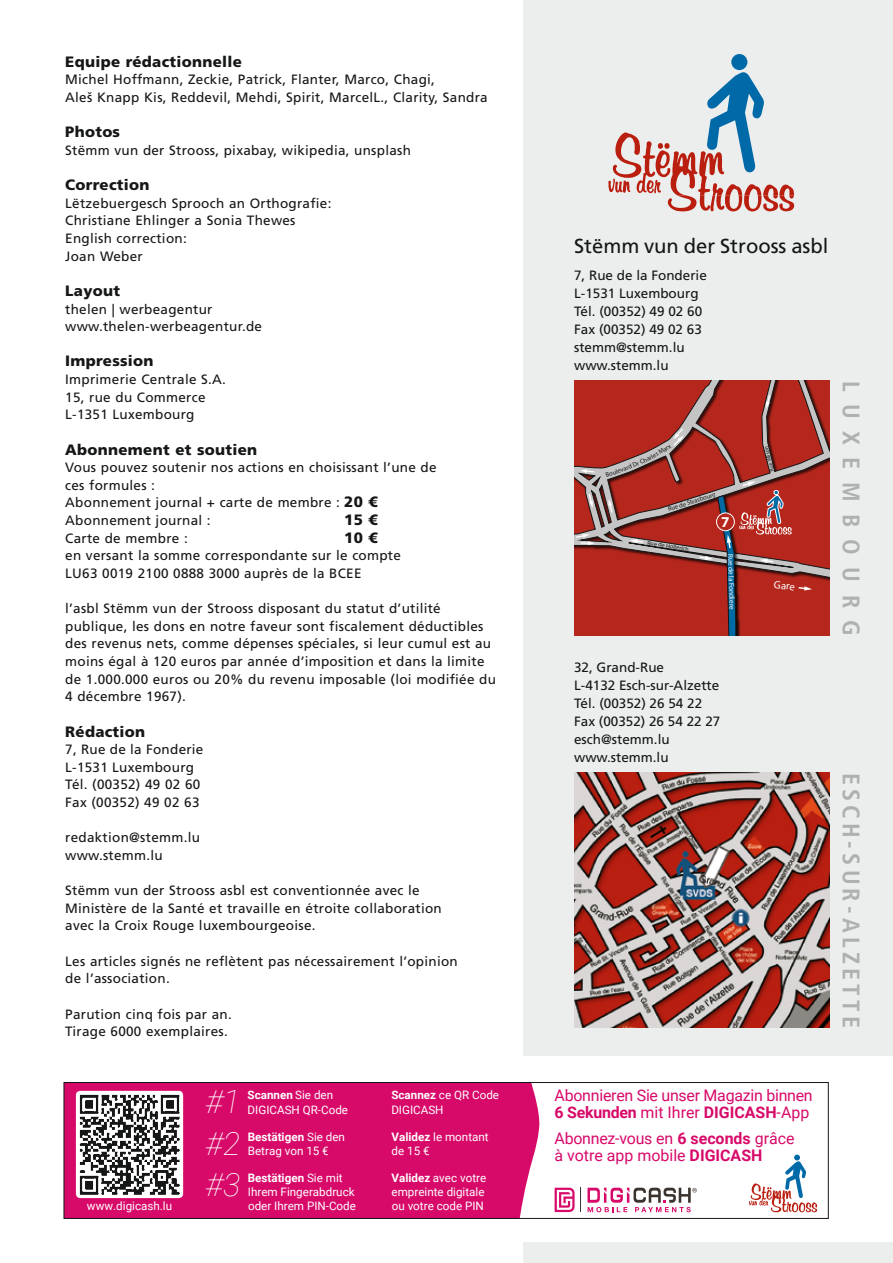
<style>
.page{position:relative;width:893px;height:1263px;background:#fff}
.page>*{position:absolute;margin:0;border:0;box-sizing:border-box;transform-origin:0 0}
.t1{font:italic 100 32.1px "Roboto";color:#fff}
.t2{font:700 condensed 24px "Frutiger LT Std";letter-spacing:.175em;color:#afb0b0}
.t3{font:700 condensed 24px "Frutiger LT Std";letter-spacing:.52em;color:#afb0b0}
.t4{font:20.25px "Frutiger LT Std";color:#151616}
.t5{font:15.9px/17.1px "Roboto";letter-spacing:-.015em;color:#d70969}
.t6{font:700 15.15px "Myriad Pro";color:#fff}
.t7{font:900 15px "Frutiger LT Std";letter-spacing:.02em;color:#151616}
.t8{font:13.5px/17.7px "Frutiger LT Std";letter-spacing:.02em;color:#151616}
.t9{font:13.5px "Frutiger LT Std";color:#151616}
.t10{font:11.7px/14.4px "Roboto";color:#fff}
.t11{font:10.8px "Myriad Pro";color:#fff}
.t12{font:7.35px "Myriad Pro";color:#fff}
.t13{font:6.6px "Myriad Pro";color:#151616}
.t14{font:6.15px "Myriad Pro";color:#151616}
.t15{font:5.7px "Myriad Pro";color:#151616}
.s1{font-weight:900;font-size:15px}
.s2{font-weight:700}
</style>
<div class="page">
<div style="left:523px;top:0;width:370px;height:1055px;background:#eceded"></div>
<svg style="left:574px;top:381px;width:255px;height:255px;background:#ac362e"></svg>
<svg style="left:766px;top:393px;width:5px;height:16px"></svg>
<svg style="left:588px;top:492px;width:5px;height:16px"></svg>
<svg style="left:574px;top:534px;width:21px;height:11px"></svg>
<svg style="left:608px;top:499px;width:5px;height:15px"></svg>
<svg style="left:580px;top:469px;width:16px;height:4px"></svg>
<svg style="left:630px;top:539px;width:15px;height:5px"></svg>
<svg style="left:698px;top:481px;width:114px;height:155px;background:#a33a35"></svg>
<div style="left:717px;top:513px;width:17px;height:18px;background:#b5271d;border-radius:50%"></div>
<div style="left:716px;top:513px;width:19px;height:18px;border:1px solid #fff;border-radius:50%"></div>
<img style="left:574px;top:772px;width:255px;height:256px">
<svg style="left:608px;top:54px;width:186px;height:158px"></svg>
<div style="left:64px;top:1082px;width:486px;height:136px;background:#d70969"></div>
<svg style="left:749px;top:1154px;width:68px;height:58px"></svg>
<svg style="left:520px;top:1084px;width:55px;height:132px"></svg>
<svg style="left:587px;top:1188px;width:110px;height:24px"></svg>
<div style="left:76px;top:1091px;width:107px;height:107px;background:#fff;border-radius:4px"></div>
<img style="left:79px;top:1094px;width:101px;height:101px">
<div style="left:64px;top:1082px;width:764px;height:136px;border:1px solid #151616"></div>
<div style="left:523px;top:1242px;width:370px;height:21px;background:#eceded"></div>
<svg style="left:606px;top:427px;width:78px;height:50px;background:#aa4f49"></svg>
<p class="t7" style="left:65px;top:52px;width:178px">Equipe rédactionnelle</p>
<p class="t8" style="left:65px;top:71px;width:371px">Michel Hoffmann, Zeckie, Patrick, Flanter, Marco, Chagi,</p>
<p class="t8" style="left:65px;top:89px;width:424px">Aleš Knapp Kis, Reddevil, Mehdi, Spirit, MarcelL., Clarity, Sandra</p>
<p class="t7" style="left:65px;top:123px;width:56px">Photos</p>
<p class="t8" style="left:65px;top:141px;width:347px">Stëmm vun der Strooss, pixabay, wikipedia, unsplash</p>
<p class="t7" style="left:65px;top:176px;width:86px">Correction</p>
<p class="t8" style="left:65px;top:194px;width:268px">Lëtzebuergesch Sprooch an Orthografie:</p>
<p class="t8" style="left:65px;top:212px;width:232px">Christiane Ehlinger a Sonia Thewes</p>
<p class="t8" style="left:65px;top:230px;width:123px">English correction:</p>
<p class="t8" style="left:65px;top:247px;width:79px">Joan Weber</p>
<p class="t7" style="left:65px;top:282px;width:56px">Layout</p>
<p class="t8" style="left:65px;top:300px;width:149px">thelen | werbeagentur</p>
<p class="t8" style="left:65px;top:318px;width:198px">www.thelen-werbeagentur.de</p>
<p class="t7" style="left:65px;top:352px;width:90px">Impression</p>
<p class="t8" style="left:65px;top:371px;width:162px">Imprimerie Centrale S.A.</p>
<p class="t8" style="left:65px;top:388px;width:142px">15, rue du Commerce</p>
<p class="t8" style="left:65px;top:406px;width:131px">L-1351 Luxembourg</p>
<p class="t7" style="left:65px;top:440px;width:194px">Abonnement et soutien</p>
<p class="t8" style="left:65px;top:459px;width:373px">Vous pouvez soutenir nos actions en choisissant l’une de</p>
<p class="t8" style="left:65px;top:476px;width:91px">ces formules :</p>
<p class="t8" style="left:65px;top:494px;width:314px">Abonnement journal + carte de membre : <span class="s1">20 €</span></p>
<p class="t8" style="left:65px;top:512px;width:147px">Abonnement journal :</p>
<p class="t7" style="left:344px;top:511px;width:35px">15 €</p>
<p class="t8" style="left:65px;top:529px;width:124px">Carte de membre :</p>
<p class="t7" style="left:344px;top:528px;width:35px">10 €</p>
<p class="t8" style="left:65px;top:547px;width:337px">en versant la somme correspondante sur le compte</p>
<p class="t8" style="left:65px;top:564px;width:298px">LU63 0019 2100 0888 3000 auprès de la BCEE</p>
<p class="t8" style="left:65px;top:600px;width:432px">l’asbl Stëmm vun der Strooss disposant du statut d’utilité publique, les dons en notre faveur sont fiscalement déductibles des revenus nets, comme dépenses spéciales, si leur cumul est au moins égal à 120 euros par année d’imposition et dans la limite de 1.000.000 euros ou 20% du revenu imposable (loi modifiée du 4 décembre 1967).</p>
<p class="t7" style="left:65px;top:722px;width:81px">Rédaction</p>
<p class="t8" style="left:65px;top:741px;width:140px">7, Rue de la Fonderie</p>
<p class="t8" style="left:65px;top:758px;width:130px">L-1531 Luxembourg</p>
<p class="t8" style="left:65px;top:776px;width:137px">Tél. (00352) 49 02 60</p>
<p class="t8" style="left:65px;top:794px;width:136px">Fax (00352) 49 02 63</p>
<p class="t8" style="left:65px;top:829px;width:136px">redaktion@stemm.lu</p>
<p class="t8" style="left:65px;top:846px;width:99px">www.stemm.lu</p>
<p class="t8" style="left:65px;top:882px;width:356px">Stëmm vun der Strooss asbl est conventionnée avec le</p>
<p class="t8" style="left:65px;top:899px;width:378px">Ministère de la Santé et travaille en étroite collaboration</p>
<p class="t8" style="left:65px;top:917px;width:252px">avec la Croix Rouge luxembourgeoise.</p>
<p class="t8" style="left:65px;top:952px;width:394px">Les articles signés ne reflètent pas nécessairement l’opinion</p>
<p class="t8" style="left:65px;top:970px;width:106px">de l’association.</p>
<p class="t8" style="left:65px;top:1005px;width:168px">Parution cinq fois par an.</p>
<p class="t8" style="left:65px;top:1023px;width:164px">Tirage 6000 exemplaires.</p>
<p class="t1" style="left:206px;top:1079px;width:36px">#1</p>
<p class="t10" style="left:248px;top:1087px;width:102px"><span class="s2">Scannen</span> Sie den<br>DIGICASH QR-Code</p>
<p class="t1" style="left:206px;top:1121px;width:36px">#2</p>
<p class="t10" style="left:248px;top:1129px;width:99px"><span class="s2">Bestätigen</span> Sie den<br>Betrag von 15 €</p>
<p class="t1" style="left:206px;top:1162px;width:36px">#3</p>
<p class="t10" style="left:248px;top:1170px;width:108px;line-height:14px"><span class="s2">Bestätigen</span> Sie mit<br>Ihrem Fingerabdruck</p>
<p class="t10" style="left:87px;top:1198px;width:87px">www.digicash.lu</p>
<p class="t10" style="left:248px;top:1198px;width:109px">oder Ihrem PIN-Code</p>
<p class="t10" style="left:391px;top:1087px;width:109px"><span class="s2">Scannez</span> ce QR Code<br>DIGICASH</p>
<p class="t10" style="left:392px;top:1129px;width:99px"><span class="s2">Validez</span> le montant de 15 €</p>
<p class="t10" style="left:392px;top:1170px;width:96px"><span class="s2">Validez</span> avec votre empreinte digitale ou votre code PIN</p>
<p class="t4" style="left:574px;top:234px;width:256px">Stëmm vun der Strooss asbl</p>
<p class="t9" style="left:574px;top:268px;width:134px">7, Rue de la Fonderie</p>
<p class="t9" style="left:574px;top:286px;width:126px">L-1531 Luxembourg</p>
<p class="t9" style="left:574px;top:304px;width:130px">Tél. (00352) 49 02 60</p>
<p class="t9" style="left:574px;top:322px;width:129px">Fax (00352) 49 02 63</p>
<p class="t9" style="left:574px;top:340px;width:112px">stemm@stemm.lu</p>
<p class="t9" style="left:574px;top:358px;width:96px">www.stemm.lu</p>
<p class="t13" style="left:667px;top:505px;width:52px;rotate:-18deg">Rue de Strasbourg</p>
<p class="t14" style="left:648px;top:539px;width:44px;rotate:9deg">Rue de Hollerich</p>
<p class="t6" style="left:721px;top:512px;width:10px">7</p>
<p class="t12" style="left:735px;top:553px;width:57px;rotate:89deg">Rue de la Fondiere</p>
<p class="t9" style="left:574px;top:659px;width:92px">32, Grand-Rue</p>
<p class="t9" style="left:574px;top:677px;width:147px">L-4132 Esch-sur-Alzette</p>
<p class="t9" style="left:574px;top:695px;width:130px">Tél. (00352) 26 54 22</p>
<p class="t9" style="left:574px;top:713px;width:148px">Fax (00352) 26 54 22 27</p>
<p class="t9" style="left:574px;top:731px;width:97px">esch@stemm.lu</p>
<p class="t9" style="left:574px;top:749px;width:96px">www.stemm.lu</p>
<p class="t15" style="left:769px;top:472px;width:27px;rotate:-104deg">Rue Wilson</p>
<p class="t11" style="left:775px;top:578px;width:23px;rotate:6deg">Gare</p>
<p class="t3" style="left:865px;top:381px;width:257px;rotate:90deg">LUXEMBOURG</p>
<p class="t2" style="left:865px;top:772px;width:257px;rotate:90deg">ESCH-SUR-ALZETTE</p>
<p class="t5" style="left:555px;top:1086px;width:260px">Abonnieren Sie unser Magazin binnen<br><span class="s2">6 Sekunden</span> mit Ihrer <span class="s2">DIGICASH</span>-App</p>
<p class="t5" style="left:555px;top:1129px;width:241px">Abonnez-vous en <span class="s2">6 seconds</span> grâce à votre app mobile <span class="s2">DIGICASH</span></p>
</div>
